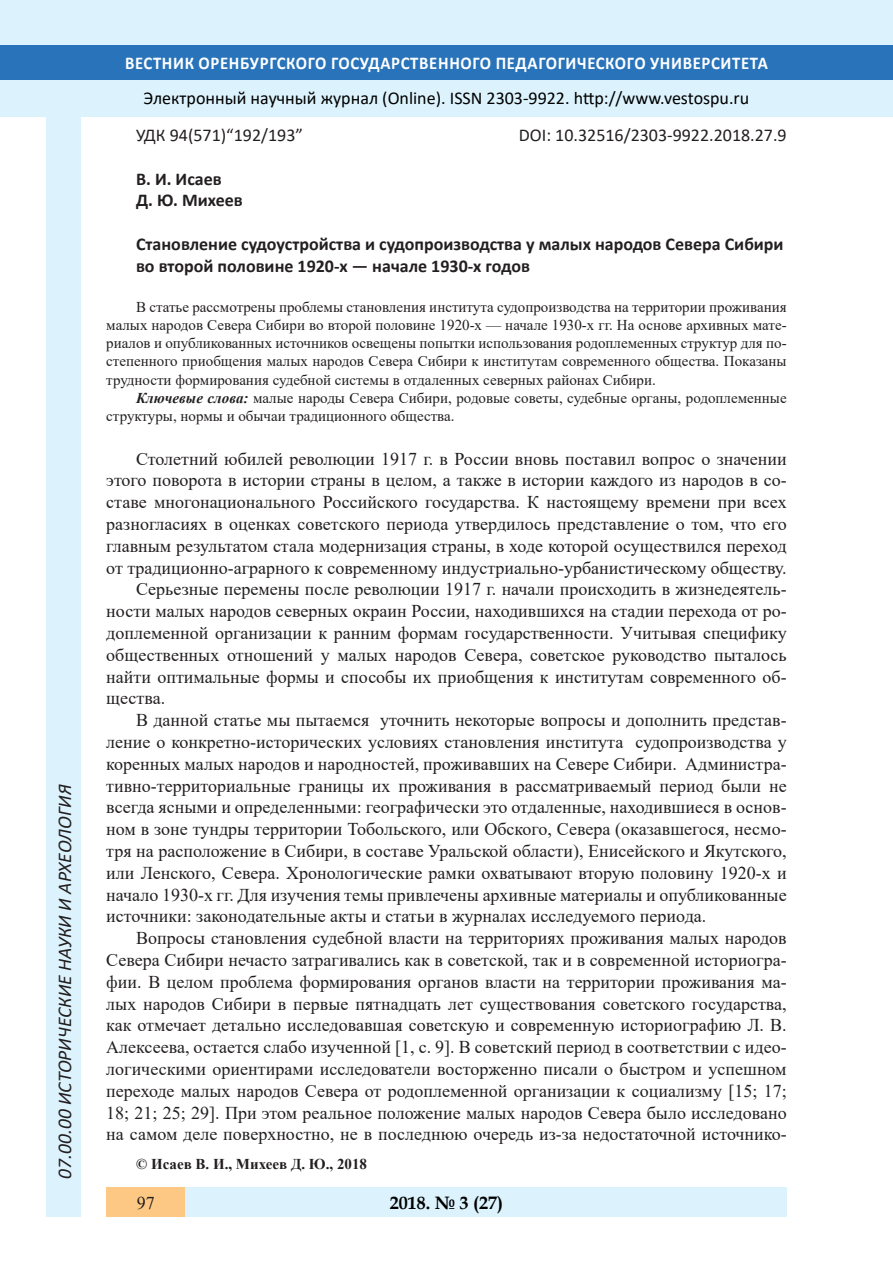
<style>
.page{position:relative;width:893px;height:1263px;background:#fff}
.page>*{position:absolute;margin:0;border:0;box-sizing:border-box;transform-origin:0 0}
.t1{font:italic 19.5px "Calibri";color:#231f20}
.Стиль2{font:18px/21.8px "Times New Roman";color:#231f20;text-align:justify}
.Заголовок_2{font:700 18px/21.8px "Calibri";color:#231f20}
.t2{font:18px "Calibri";color:#000}
.t3{font:700 18px "Calibri";letter-spacing:.04em;color:#fff;scale:.93 1}
.Заголовок_2-2{font:18px "Calibri";color:#231f20}
.t4{font:700 18px "Book Antiqua";color:#000}
.литература{font:15px/18.1px "Times New Roman";color:#231f20;text-align:justify}
.Стиль2-2{font:700 15px "Times New Roman";color:#231f20}
.s1{font-weight:700;font-style:italic}
</style>
<div class="page">
<div style="left:0;top:0;width:893px;height:116px;background:#dcf2fc"></div>
<div style="left:0;top:45px;width:893px;height:34px;background:#2873ba"></div>
<div style="left:47px;top:116px;width:34px;height:1101px;background:#dcf2fc"></div>
<div style="left:106px;top:1188px;width:681px;height:29px;background:#dcf2fc"></div>
<div style="left:106px;top:1188px;width:79px;height:29px;background:#fdc784"></div>
<p class="t1" style="left:51px;top:1179px;width:395px;rotate:-90deg">07.00.00 ИСТОРИЧЕСКИЕ НАУКИ И АРХЕОЛОГИЯ</p>
<p class="t1" style="left:51px;top:1105px;width:206px;rotate:-90deg">БИОЛОГИЧЕСКИЕ НАУКИ</p>
<p class="t1" style="left:51px;top:1169px;width:11px;rotate:-90deg">3</p>
<p class="t3" style="left:125px;top:50px;width:693px">ВЕСТНИК ОРЕНБУРГСКОГО ГОСУДАРСТВЕННОГО ПЕДАГОГИЧЕСКОГО УНИВЕРСИТЕТА</p>
<p class="t2" style="left:144px;top:85px;width:607px">Электронный научный журнал (Online). ISSN 2303-9922. http://www.vestospu.ru</p>
<p class="t2" style="left:583px;top:85px;width:13px">t</p>
<p class="t2" style="left:583px;top:85px;width:13px">t</p>
<p class="Заголовок_2-2" style="left:519px;top:123px;width:269px">DOI: 10.32516/2303-9922.2018.27.9</p>
<p class="Заголовок_2-2" style="left:136px;top:123px;width:168px">УДК 94(571)“192/193”</p>
<p class="Заголовок_2" style="left:136px;top:168px;width:87px">В. И. Исаев</p>
<p class="Заголовок_2" style="left:136px;top:189px;width:108px">Д. Ю. Михеев</p>
<p class="Заголовок_2" style="left:136px;top:233px;width:649px">Становление судоустройства и судопроизводства у малых народов Севера Сибири во второй половине 1920-х — начале 1930-х годов</p>
<p class="литература" style="left:106px;top:297px;width:682px;text-indent:30px">В статье рассмотрены проблемы становления института судопроизводства на территории проживания малых народов Севера Сибири во второй половине 1920-х — начале 1930-х гг. На основе архивных мате&shy;риалов и опубликованных источников освещены попытки использования родоплеменных структур для по&shy;степенного приобщения малых народов Севера Сибири к институтам современного общества. Показаны трудности формирования судебной системы в отдаленных северных районах Сибири.</p>
<p class="литература" style="left:106px;top:388px;width:682px;text-indent:30px"><span class="s1">Ключевые слова:</span> малые народы Севера Сибири, родовые советы, судебные органы, родоплеменные структуры, нормы и обычаи традиционного общества.</p>
<p class="Стиль2" style="left:106px;top:447px;width:682px;text-indent:30px">Столетний юбилей революции 1917 г. в России вновь поставил вопрос о значении этого поворота в истории страны в целом, а также в истории каждого из народов в со&shy;ставе многонационального Российского государства. К настоящему времени при всех разногласиях в оценках советского периода утвердилось представление о том, что его главным результатом стала модернизация страны, в ходе которой осуществился переход от традиционно-аграрного к современному индустриально-урбанистическому обществу.</p>
<p class="Стиль2" style="left:106px;top:578px;width:682px;text-indent:30px">Серьезные перемены после революции 1917 г. начали происходить в жизнедеятель&shy;ности малых народов северных окраин России, находившихся на стадии перехода от ро&shy;доплеменной организации к ранним формам государственности. Учитывая специфику общественных отношений у малых народов Севера, советское руководство пыталось найти оптимальные формы и способы их приобщения к институтам современного об&shy;щества.</p>
<p class="Стиль2" style="left:106px;top:709px;width:682px;text-indent:30px">В данной статье мы пытаемся уточнить некоторые вопросы и дополнить представ&shy;ление о конкретно-исторических условиях становления института судопроизводства у коренных малых народов и народностей, проживавших на Севере Сибири. Администра&shy;тивно-территориальные границы их проживания в рассматриваемый период были не всегда ясными и определенными: географически это отдаленные, находившиеся в основ&shy;ном в зоне тундры территории Тобольского, или Обского, Севера (оказавшегося, несмо&shy;тря на расположение в Сибири, в составе Уральской области), Енисейского и Якутского, или Ленского, Севера. Хронологические рамки охватывают вторую половину 1920-х и начало 1930-х гг. Для изучения темы привлечены архивные материалы и опубликованные источники: законодательные акты и статьи в журналах исследуемого периода.</p>
<p class="Стиль2" style="left:106px;top:927px;width:682px;text-indent:30px">Вопросы становления судебной власти на территориях проживания малых народов Севера Сибири нечасто затрагивались как в советской, так и в современной историогра&shy;фии. В целом проблема формирования органов власти на территории проживания ма&shy;лых народов Сибири в первые пятнадцать лет существования советского государства, как отмечает детально исследовавшая советскую и современную историографию Л. В.<br>Алексеева, остается слабо изученной [1, с. 9]. В советский период в соответствии с идео&shy;логическими ориентирами исследователи восторженно писали о быстром и успешном переходе малых народов Севера от родоплеменной организации к социализму [15; 17; 18; 21; 25; 29]. При этом реальное положение малых народов Севера было исследовано на самом деле поверхностно, не в последнюю очередь из-за недостаточной источнико-</p>
<p class="Стиль2-2" style="left:136px;top:1153px;width:232px">© Исаев В. И., Михеев Д. Ю., 2018</p>
<p class="t4" style="left:390px;top:1190px;width:115px">2018. № 3 (27)</p>
<p class="Стиль2" style="left:137px;top:1191px;width:19px">97</p>
<p class="t4" style="left:460px;top:1190px;width:39px">2 6</p>
<p class="t4" style="left:460px;top:1190px;width:39px">1 5</p>
</div>
